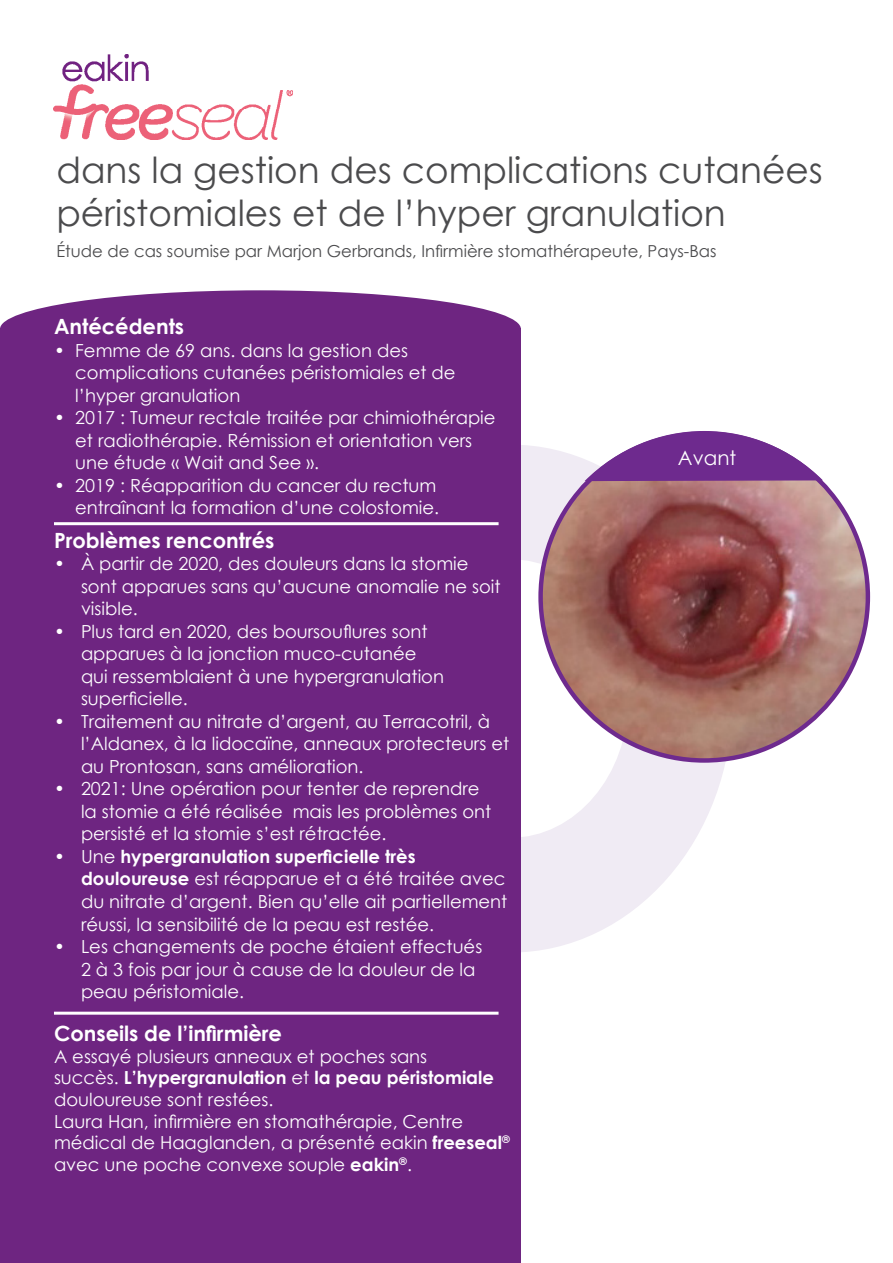
<style>
.page{position:relative;width:893px;height:1263px;background:#fff}
.page>*{position:absolute;margin:0;border:0;box-sizing:border-box;transform-origin:0 0}
.t1{font:36px/43.2px "Century Gothic";color:#4b4b4d}
.t2{font:700 21px "Century Gothic";color:#fff}
.t3{font:19.95px "Century Gothic";color:#fff}
.t4{font:18px/22.5px "Century Gothic";color:#fff}
.t5{font:16.5px "Century Gothic";color:#4b4b4d}
.s1{font-weight:700}
</style>
<div class="page">
<div style="left:0;top:290px;width:521px;height:78px;background:#6e2581;border-radius:50%"></div>
<div style="left:288px;top:445px;width:445px;height:507px;background:#f0ebf4;border-radius:50%"></div>
<div style="left:392px;top:559px;width:236px;height:279px;background:#fff;border-radius:50%"></div>
<div style="left:0;top:328px;width:521px;height:935px;background:#6e2581"></div>
<hr style="left:54px;top:522px;width:445px;height:3px;background:#fff">
<img style="left:541px;top:433px;width:327px;height:327px;border-radius:164px">
<svg style="left:585px;top:431px;width:238px;height:50px"></svg>
<img style="left:54px;top:54px;width:238px;height:85px">
<hr style="left:54px;top:1012px;width:445px;height:3px;background:#fff">
<p class="t1" style="left:56px;top:148px;width:768px">dans la gestion des complications cutanées péristomiales et de l’hyper granulation</p>
<p class="t5" style="left:56px;top:239px;width:662px">Étude de cas soumise par Marjon Gerbrands, Infirmière stomathérapeute, Pays-Bas</p>
<p class="t2" style="left:54px;top:311px;width:132px">Antécédents</p>
<p class="t4" style="left:75px;top:339px;width:382px;text-indent:-21px">• Femme de 69 ans. dans la gestion des complications cutanées péristomiales et de l’hyper granulation</p>
<p class="t4" style="left:75px;top:406px;width:422px;text-indent:-21px">• 2017 : Tumeur rectale traitée par chimiothérapie et radiothérapie. Rémission et orientation vers une étude « Wait and See ».</p>
<p class="t4" style="left:54px;top:474px;width:387px;text-align:right">• 2019 : Réapparition du cancer du rectum entraînant la formation d’une colostomie.</p>
<p class="t2" style="left:54px;top:524px;width:222px">Problèmes rencontrés</p>
<p class="t4" style="left:81px;top:552px;width:421px;text-indent:-27px">• À partir de 2020, des douleurs dans la stomie sont apparues sans qu’aucune anomalie ne soit visible.</p>
<p class="t4" style="left:81px;top:620px;width:365px;text-indent:-27px">• Plus tard en 2020, des boursouflures sont apparues à la jonction muco-cutanée qui ressemblaient à une hypergranulation superficielle.</p>
<p class="t4" style="left:81px;top:710px;width:430px;text-indent:-27px">• Traitement au nitrate d’argent, au Terracotril, à l’Aldanex, à la lidocaïne, anneaux protecteurs et au Prontosan, sans amélioration.</p>
<p class="t4" style="left:81px;top:777px;width:412px;text-indent:-27px">• 2021: Une opération pour tenter de reprendre la stomie a été réalisée mais les problèmes ont persisté et la stomie s’est rétractée.</p>
<p class="t4" style="left:81px;top:845px;width:428px;text-indent:-27px">• Une <span class="s1">hypergranulation superficielle très douloureuse</span> est réapparue et a été traitée avec du nitrate d’argent. Bien qu’elle ait partiellement réussi, la sensibilité de la peau est restée.</p>
<p class="t4" style="left:81px;top:935px;width:403px;text-indent:-27px">• Les changements de poche étaient effectués<br>2 à 3 fois par jour à cause de la douleur de la peau péristomiale.</p>
<p class="t2" style="left:54px;top:1018px;width:230px">Conseils de l’infirmière</p>
<p class="t4" style="left:54px;top:1045px;width:441px;line-height:21.6px">A essayé plusieurs anneaux et poches sans succès. <span class="s1">L’hypergranulation</span> et <span class="s1">la peau péristomiale </span>douloureuse sont restées.</p>
<p class="t4" style="left:54px;top:1110px;width:457px;line-height:21.6px">Laura Han, infirmière en stomathérapie, Centre médical de Haaglanden, a présenté eakin <span class="s1">freeseal</span><sup>® </sup>avec une poche convexe souple <span class="s1">eakin</span><sup>®</sup>.</p>
<p class="t3" style="left:678px;top:444px;width:60px">Avant</p>
</div>
